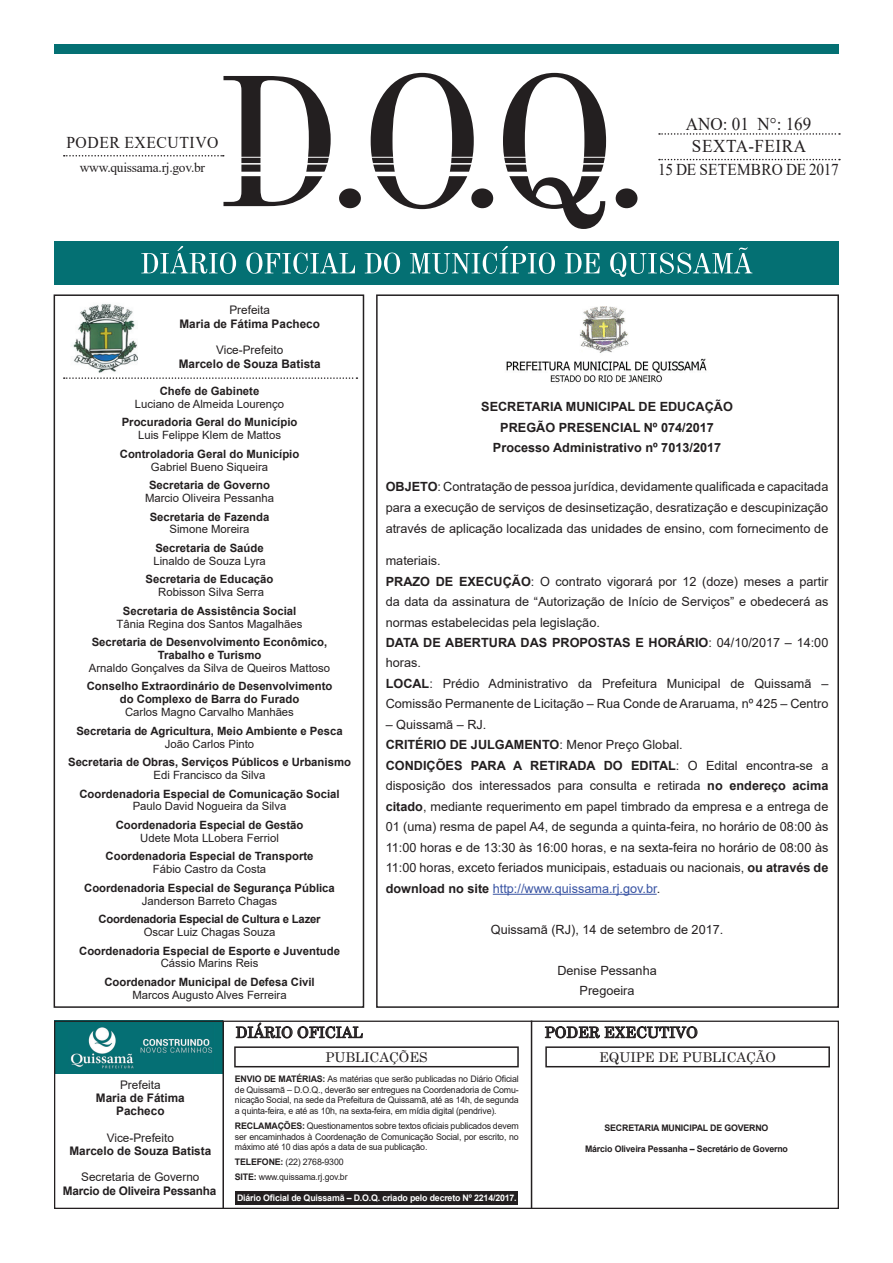
<style>
.page{position:relative;width:893px;height:1263px;background:#fff}
.page>*{position:absolute;margin:0;border:0;box-sizing:border-box;transform-origin:0 0}
.t1{font:18px/22.5px "Times New Roman";letter-spacing:.035em;color:#231f20;text-align:center;scale:.95 1}
.t2{font:16.5px "Times New Roman";letter-spacing:.015em;color:#231f20;scale:.93 1}
.t3{font:16.5px "Times New Roman";letter-spacing:.035em;color:#231f20;scale:.95 1}
.t4{font:15px "Century";color:#231f20}
.t5{font:13.5px "Century";color:#231f20}
.t6{font:13.5px "Times New Roman";letter-spacing:-.02em;color:#231f20}
.t7{font:12.75px/20.5px "Arial";color:#231f20}
.t8{font:700 12.75px/20.5px "Arial";color:#231f20;text-align:center}
.t9{font:700 11.85px/13.4px "Arial";color:#231f20;text-align:center}
.t10{font:11.85px "Arial";color:#231f20}
.t11{font:700 11.85px "Arial";letter-spacing:-.02em;color:#231f20}
.t12{font:700 11.4px/12.9px "Arial";color:#231f20;text-align:center}
.t13{font:11.4px "Arial";color:#231f20}
.t14{font:700 11.4px "Arial";letter-spacing:-.02em;color:#231f20}
.t15{font:9px/10.5px "Arial";letter-spacing:-.02em;color:#231f20;text-align:justify}
.t16{font:700 9px "Arial";letter-spacing:-.02em;color:#231f20}
.t17{font:700 9px "Arial";letter-spacing:-.02em;color:#fff}
.s1{font-weight:700}
.s2{color:#3853a3}
</style>
<div class="page">
<div style="left:54px;top:242px;width:785px;height:43px;background:#047073"></div>
<div style="left:54px;top:44px;width:785px;height:9px;background:#047073"></div>
<svg style="left:141px;top:246px;width:611px;height:31px"></svg>
<svg style="left:659px;top:133px;width:181px;height:2px"></svg>
<svg style="left:64px;top:155px;width:159px;height:2px"></svg>
<svg style="left:659px;top:159px;width:181px;height:1px"></svg>
<svg style="left:223px;top:73px;width:414px;height:156px"></svg>
<hr style="left:233px;top:172px;width:387px;height:4px;background:#fff">
<hr style="left:233px;top:163px;width:387px;height:2px;background:#fff">
<hr style="left:233px;top:157px;width:387px;height:1px;background:#fff">
<div style="left:54px;top:1021px;width:168px;height:53px;background:#047073"></div>
<div style="left:236px;top:1191px;width:282px;height:13px;background:#231f20"></div>
<img style="left:63px;top:304px;width:75px;height:74px">
<div style="left:54px;top:294px;width:310px;height:714px;border:2px solid #231f20"></div>
<svg style="left:64px;top:377px;width:293px;height:2px"></svg>
<div style="left:54px;top:1020px;width:785px;height:189px;border:1px solid #231f20"></div>
<svg style="left:235px;top:1022px;width:128px;height:17px"></svg>
<svg style="left:544px;top:1026px;width:154px;height:13px"></svg>
<div style="left:234px;top:1046px;width:285px;height:21px;border:2px solid #231f20"></div>
<div style="left:545px;top:1046px;width:285px;height:21px;border:2px solid #231f20"></div>
<hr style="left:531px;top:1020px;width:1px;height:189px;background:#231f20">
<hr style="left:222px;top:1020px;width:2px;height:189px;background:#231f20">
<img style="left:70px;top:1027px;width:143px;height:42px">
<div style="left:376px;top:294px;width:463px;height:714px;border:2px solid #231f20"></div>
<img style="left:506px;top:306px;width:201px;height:77px">
<hr style="left:493px;top:894px;width:164px;height:1px;background:#3853a3">
<p class="t3" style="left:66px;top:131px;width:162px">PODER EXECUTIVO</p>
<p class="t6" style="left:80px;top:158px;width:127px">www.quissama.rj.gov.br</p>
<h1 class="t1" style="left:686px;top:112px;width:134px">ANO: 01 N°: 169<br>SEXTA-FEIRA</h1>
<p class="t2" style="left:658px;top:158px;width:196px">15 DE SETEMBRO DE 2017</p>
<p class="t10" style="left:229px;top:302px;width:42px">Prefeita</p>
<p class="t9" style="left:179px;top:317px;width:142px">Maria de Fátima Pacheco</p>
<p class="t10" style="left:216px;top:342px;width:69px">Vice-Prefeito</p>
<p class="t9" style="left:179px;top:357px;width:143px">Marcelo de Souza Batista</p>
<p class="t12" style="left:160px;top:384px;width:101px">Chefe de Gabinete</p>
<p class="t13" style="left:135px;top:396px;width:151px">Luciano de Almeida Lourenço</p>
<p class="t12" style="left:122px;top:416px;width:177px">Procuradoria Geral do Município</p>
<p class="t13" style="left:138px;top:427px;width:145px">Luis Felippe Klem de Mattos</p>
<p class="t12" style="left:120px;top:447px;width:181px">Controladoria Geral do Município</p>
<p class="t13" style="left:151px;top:459px;width:119px">Gabriel Bueno Siqueira</p>
<p class="t12" style="left:149px;top:479px;width:122px">Secretaria de Governo</p>
<p class="t13" style="left:145px;top:490px;width:131px">Marcio Oliveira Pessanha</p>
<p class="t12" style="left:150px;top:510px;width:121px">Secretaria de Fazenda</p>
<p class="t13" style="left:170px;top:521px;width:81px">Simone Moreira</p>
<p class="t12" style="left:155px;top:542px;width:110px">Secretaria de Saúde</p>
<p class="t13" style="left:153px;top:553px;width:114px">Linaldo de Souza Lyra</p>
<p class="t12" style="left:146px;top:573px;width:129px">Secretaria de Educação</p>
<p class="t13" style="left:158px;top:584px;width:107px">Robisson Silva Serra</p>
<p class="t12" style="left:123px;top:604px;width:175px">Secretaria de Assistência Social</p>
<p class="t13" style="left:117px;top:616px;width:187px">Tânia Regina dos Santos Magalhães</p>
<p class="t12" style="left:92px;top:636px;width:237px">Secretaria de Desenvolvimento Econômico,<br>Trabalho e Turismo</p>
<p class="t13" style="left:89px;top:660px;width:243px">Arnaldo Gonçalves da Silva de Queiros Mattoso</p>
<p class="t12" style="left:87px;top:680px;width:247px">Conselho Extraordinário de Desenvolvimento do Complexo de Barra do Furado</p>
<p class="t13" style="left:125px;top:704px;width:170px">Carlos Magno Carvalho Manhães</p>
<p class="t12" style="left:76px;top:724px;width:268px">Secretaria de Agricultura, Meio Ambiente e Pesca</p>
<p class="t13" style="left:165px;top:736px;width:91px">João Carlos Pinto</p>
<p class="t12" style="left:68px;top:756px;width:284px">Secretaria de Obras, Serviços Públicos e Urbanismo</p>
<p class="t13" style="left:153px;top:767px;width:114px">Edi Francisco da Silva</p>
<p class="t12" style="left:79px;top:787px;width:262px">Coordenadoria Especial de Comunicação Social</p>
<p class="t13" style="left:133px;top:798px;width:155px">Paulo David Nogueira da Silva</p>
<p class="t12" style="left:116px;top:819px;width:189px">Coordenadoria Especial de Gestão</p>
<p class="t13" style="left:140px;top:830px;width:140px">Udete Mota LLobera Ferriol</p>
<p class="t12" style="left:106px;top:850px;width:209px">Coordenadoria Especial de Transporte</p>
<p class="t13" style="left:153px;top:861px;width:115px">Fábio Castro da Costa</p>
<p class="t12" style="left:84px;top:881px;width:252px">Coordenadoria Especial de Segurança Pública</p>
<p class="t13" style="left:142px;top:893px;width:137px">Janderson Barreto Chagas</p>
<p class="t14" style="left:98px;top:911px;width:224px">Coordenadoria Especial de Cultura e Lazer</p>
<p class="t13" style="left:144px;top:924px;width:133px">Oscar Luiz Chagas Souza</p>
<p class="t12" style="left:79px;top:944px;width:262px">Coordenadoria Especial de Esporte e Juventude</p>
<p class="t13" style="left:161px;top:955px;width:99px">Cássio Marins Reis</p>
<p class="t12" style="left:104px;top:976px;width:212px">Coordenador Municipal de Defesa Civil</p>
<p class="t13" style="left:132px;top:987px;width:156px">Marcos Augusto Alves Ferreira</p>
<p class="t8" style="left:481px;top:397px;width:253px">SECRETARIA MUNICIPAL DE EDUCAÇÃO<br>PREGÃO PRESENCIAL Nº 074/2017<br>Processo Administrativo nº 7013/2017</p>
<p class="t7" style="left:386px;top:475px;width:444px;line-height:21.1px;text-align:justify"><span class="s1">OBJETO</span>: Contratação de pessoa jurídica, devidamente qualificada e capacitada para a execução de serviços de desinsetização, desratização e descupinização através de aplicação localizada das unidades de ensino, com fornecimento de</p>
<p class="t7" style="left:386px;top:550px;width:444px">materiais.<br><span class="s1">PRAZO DE EXECUÇÃO</span>: O contrato vigorará por 12 (doze) meses a partir da data da assinatura de “Autorização de Início de Serviços” e obedecerá as normas estabelecidas pela legislação.<br><span class="s1">DATA DE ABERTURA DAS PROPOSTAS E HORÁRIO</span>: 04/10/2017 – 14:00 horas.<br><span class="s1">LOCAL</span>: Prédio Administrativo da Prefeitura Municipal de Quissamã – Comissão Permanente de Licitação – Rua Conde de Araruama, nº 425 – Centro</p>
<p class="t7" style="left:386px;top:714px;width:444px">– Quissamã – RJ.<br><span class="s1">CRITÉRIO DE JULGAMENTO</span>: Menor Preço Global.<br><span class="s1">CONDIÇÕES PARA A RETIRADA DO EDITAL</span>: O Edital encontra-se a disposição dos interessados para consulta e retirada <span class="s1">no endereço acima citado</span>, mediante requerimento em papel timbrado da empresa e a entrega de 01 (uma) resma de papel A4, de segunda a quinta-feira, no horário de 08:00 às 11:00 horas e de 13:30 às 16:00 horas, e na sexta-feira no horário de 08:00 às 11:00 horas, exceto feriados municipais, estaduais ou nacionais, <span class="s1">ou através de download no site</span> <span class="s2">http://www.quissama.rj.gov.br</span>.</p>
<p class="t7" style="left:491px;top:919px;width:234px">Quissamã (RJ), 14 de setembro de 2017.</p>
<p class="t7" style="left:557px;top:960px;width:101px;text-align:center">Denise Pessanha<br>Pregoeira</p>
<p class="t10" style="left:120px;top:1076px;width:42px">Prefeita</p>
<p class="t9" style="left:96px;top:1091px;width:90px">Maria de Fátima<br>Pacheco</p>
<p class="t10" style="left:107px;top:1129px;width:69px">Vice-Prefeito</p>
<p class="t9" style="left:69px;top:1144px;width:143px">Marcelo de Souza Batista</p>
<p class="t10" style="left:81px;top:1169px;width:120px">Secretaria de Governo</p>
<p class="t11" style="left:63px;top:1182px;width:155px">Marcio de Oliveira Pessanha</p>
<p class="t4" style="left:236px;top:1020px;width:128px">DIÁRIO OFICIAL</p>
<p class="t4" style="left:545px;top:1020px;width:155px">PODER EXECUTIVO</p>
<p class="t5" style="left:325px;top:1046px;width:104px">PUBLICAÇÕES</p>
<p class="t5" style="left:599px;top:1046px;width:178px">EQUIPE DE PUBLICAÇÃO</p>
<p class="t15" style="left:235px;top:1074px;width:285px"><span class="s1">ENVIO DE MATÉRIAS:</span> As matérias que serão publicadas no Diário Oficial de Quissamã – D.O.Q., deverão ser entregues na Coordenadoria de Comu&shy;nicação Social, na sede da Prefeitura de Quissamã, até as 14h, de segunda a quinta-feira, e até as 10h, na sexta-feira, em mídia digital (pendrive).</p>
<p class="t15" style="left:235px;top:1120px;width:285px"><span class="s1">RECLAMAÇÕES:</span> Questionamentos sobre textos oficiais publicados devem ser encaminhados à Coordenação de Comunicação Social, por escrito, no máximo até 10 dias após a data de sua publicação.</p>
<p class="t15" style="left:235px;top:1154px;width:114px;line-height:15px"><span class="s1">TELEFONE:</span> (22) 2768-9300<br><span class="s1">SITE:</span> www.quissama.rj.gov.br</p>
<p class="t17" style="left:237px;top:1191px;width:281px">Diário Oficial de Quissamã – D.O.Q. criado pelo decreto Nº 2214/2017.</p>
<p class="t16" style="left:605px;top:1121px;width:165px">SECRETARIA MUNICIPAL DE GOVERNO</p>
<p class="t16" style="left:585px;top:1142px;width:204px">Márcio Oliveira Pessanha – Secretário de Governo</p>
</div>
